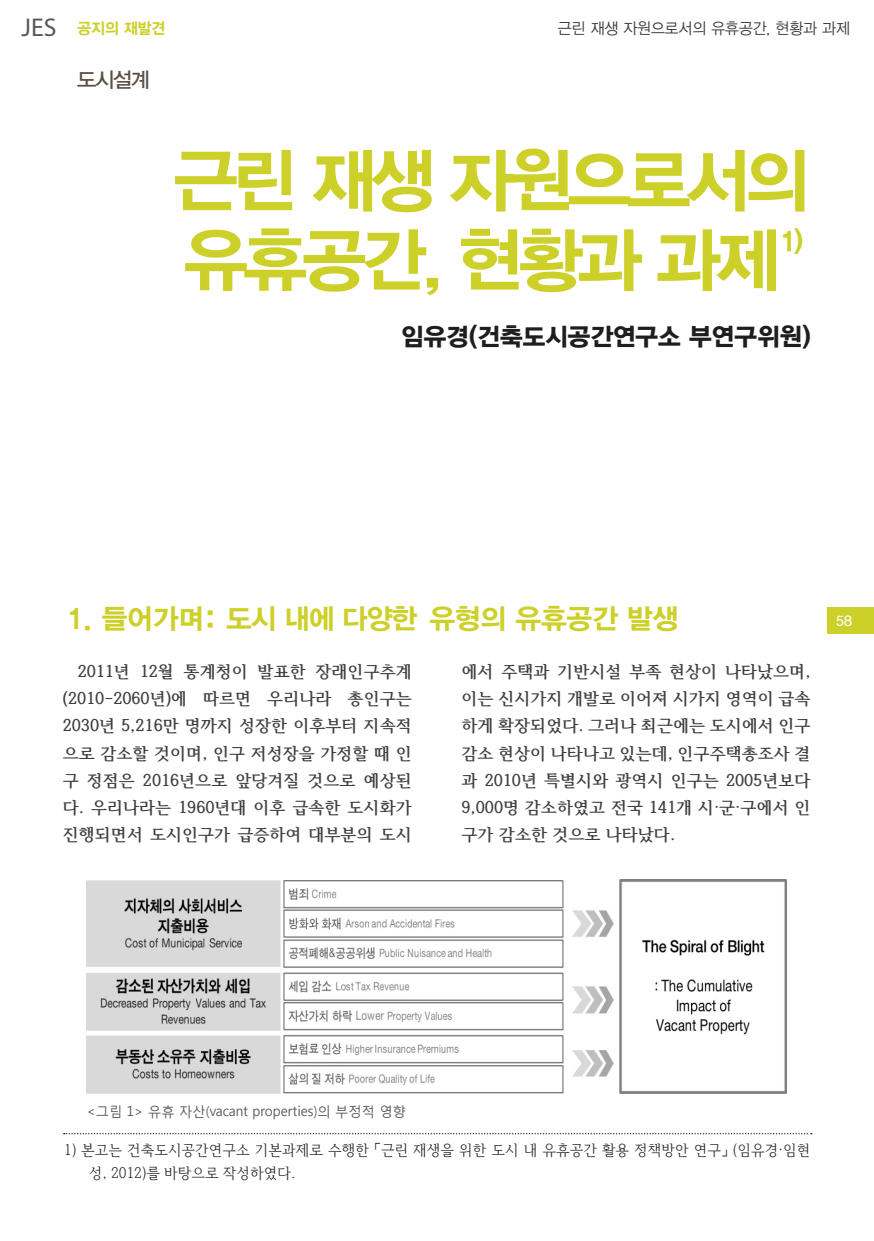
<style>
.page{position:relative;width:874px;height:1241px;background:#fff}
.page>*{position:absolute;margin:0;border:0;box-sizing:border-box;transform-origin:0 0}
.t1{font:70px "YDIYGO350";letter-spacing:-.075em;color:#ced02a}
.t2{font:28px "YDIYGO350";letter-spacing:-.01em;color:#ced02a}
.t3{font:26.6px "YDIYGO160";color:#ced02a}
.t4{font:24.5px "YDIYGO360";color:#201d1e}
.t5{font:21px "YDIYGO330";letter-spacing:-.075em;color:#5a5045}
.t6{font:700 16.62px/27.1px "HCR Batang";letter-spacing:-.005em;color:#3e3e3f;text-align:justify}
.t7{font:15.75px "YDIYGO320";color:#3e3e3f;scale:.95 1}
.t8{font:15.75px "YDIYGO350";color:#ced02a;scale:.95 1}
.t9{font:14.88px/22.8px "HCR Batang";letter-spacing:-.005em;color:#231f20;scale:.95 1}
.t10{font:14px "Malgun Gothic";letter-spacing:-.005em;color:#57585a;scale:.95 1}
.t11{font:14px "YDIYGO330";color:#fff}
.s1{font-family:"Myriad Pro";font-size:25.72px;color:#57585a}
</style>
<div class="page">
<img style="left:86px;top:879px;width:700px;height:214px">
<svg style="left:64px;top:1133px;width:747px;height:1px"></svg>
<div style="left:827px;top:607px;width:46px;height:27px;background:#ced02a"></div>
<p class="t8" style="left:22px;top:20px;width:153px"><span class="s1">JES</span> 공지의 재발견</p>
<p class="t7" style="left:557px;top:19px;width:308px">근린 재생 자원으로서의 유휴공간, 현황과 과제</p>
<p class="t5" style="left:77px;top:68px;width:93px">도시설계섥</p>
<p class="t1" style="left:173px;top:144px;width:637px">근린 재생 자원으로서의</p>
<p class="t1" style="left:184px;top:224px;width:597px">유휴공간, 현황과 과제</p>
<p class="t3" style="left:781px;top:225px;width:23px">1)</p>
<p class="t4" style="left:401px;top:322px;width:411px">임유경(건축도시공간연구소 부연구위원)</p>
<p class="t2" style="left:67px;top:603px;width:612px">1. 들어가며: 도시 내에 다양한 유형의 유휴공간 발생</p>
<p class="t11" style="left:835px;top:613px;width:17px">58</p>
<p class="t6" style="left:63px;top:658px;width:350px;text-indent:15px">2011년 12월 통계청이 발표한 장래인구추계 (2010-2060년)에 따르면 우리나라 총인구는 2030년 5,216만 명까지 성장한 이후부터 지속적 으로 감소할 것이며, 인구 저성장을 가정할 때 인 구 정점은 2016년으로 앞당겨질 것으로 예상된 다. 우리나라는 1960년대 이후 급속한 도시화가 진행되면서 도시인구가 급증하여 대부분의 도시</p>
<p class="t6" style="left:461px;top:658px;width:350px">에서 주택과 기반시설 부족 현상이 나타났으며, 이는 신시가지 개발로 이어져 시가지 영역이 급속 하게 확장되었다. 그러나 최근에는 도시에서 인구 감소 현상이 나타나고 있는데, 인구주택총조사 결 과 2010년 특별시와 광역시 인구는 2005년보다 9,000명 감소하였고 전국 141개 시·군·구에서 인 구가 감소한 것으로 나타났다.</p>
<p class="t10" style="left:86px;top:1103px;width:338px">&lt;그림 1&gt; 유휴 자산(vacant properties)의 부정적 영향</p>
<p class="t9" style="left:89px;top:1137px;width:760px;text-indent:-25px">1) 본고는 건축도시공간연구소 기본과제로 수행한 「근린 재생을 위한 도시 내 유휴공간 활용 정책방안 연구」 (임유경·임현 성, 2012)를 바탕으로 작성하였다.</p>
</div>
